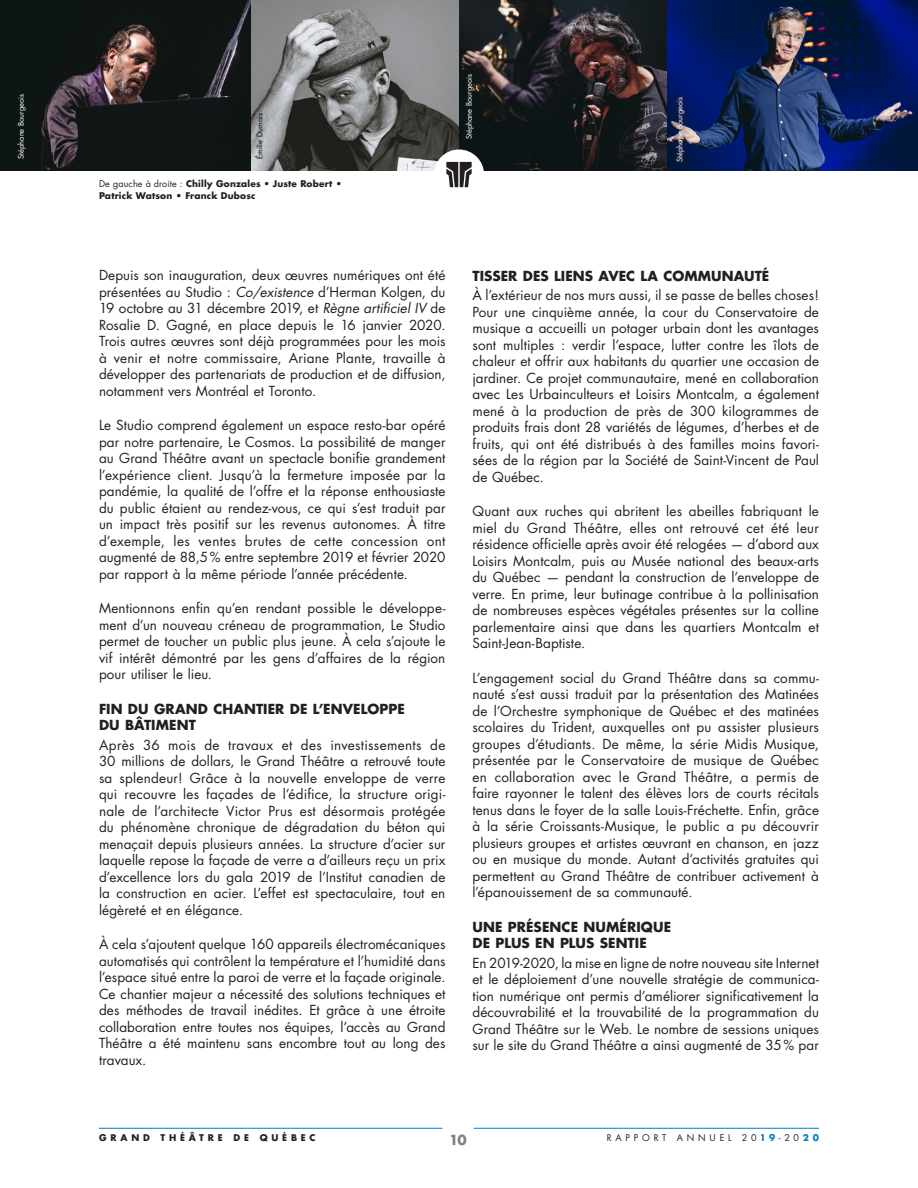
<style>
.page{position:relative;width:918px;height:1188px;background:#fff}
.page>*{position:absolute;margin:0;border:0;box-sizing:border-box;transform-origin:0 0}
.TC{font:13.5px/16.5px "Futura";letter-spacing:.005em;color:#231f20;text-align:justify}
.Ti3{font:700 13.5px/16.5px "Futura";letter-spacing:.01em;color:#231f20}
.t1{font:700 13.5px "Futura";color:#808285}
.Vignette{font:700 9px/12px "Futura";letter-spacing:.02em;color:#231f20}
.t2{font:9px "Futura";letter-spacing:.42em;color:#231f20}
.Vignette-2{font:700 9px "Futura";letter-spacing:.42em;color:#231f20}
.Crédit3{font:7.5px "Futura";color:#fff}
.Crédit3-2{font:7.5px "Futura";color:#000}
.s1{font-weight:400}
.s2{font-style:italic}
.s3{font-weight:700;color:#007ec5}
</style>
<div class="page">
<img style="left:459px;top:0;width:209px;height:171px">
<svg style="left:250px;top:0;width:209px;height:171px;background:#777"></svg>
<svg style="left:668px;top:0;width:250px;height:171px;background:#152960"></svg>
<svg style="left:0;top:0;width:250px;height:171px;background:#1e201f"></svg>
<div style="left:668px;top:89px;width:24px;height:80px;background:#231f20;opacity:.75"></div>
<hr style="left:99px;top:1128px;width:343px;height:1px;background:#007ec5">
<hr style="left:474px;top:1128px;width:345px;height:1px;background:#007ec5">
<div style="left:434px;top:149px;width:50px;height:51px;background:#fff;border-radius:50%"></div>
<svg style="left:446px;top:162px;width:26px;height:25px"></svg>
<p class="Crédit3" style="left:16px;top:159px;width:67px;rotate:-90deg">Stéphane Bourgeois</p>
<p class="Crédit3-2" style="left:255px;top:159px;width:47px;rotate:-90deg">Émilie Dumais</p>
<p class="Vignette" style="left:99px;top:178px;width:244px"><span class="s1">De gauche à droite :</span> Chilly Gonzales <span class="s1">•</span> Juste Robert •<br>Patrick Watson • Franck Dubosc</p>
<p class="Crédit3" style="left:464px;top:139px;width:67px;rotate:-90deg">Stéphane Bourgeois</p>
<p class="Crédit3" style="left:675px;top:162px;width:67px;rotate:-90deg">Stéphane Bourgeois</p>
<p class="TC" style="left:99px;top:267px;width:348px">Depuis son inauguration, deux œuvres numériques ont été présentées au Studio : <span class="s2">Co/existence</span> d’Herman Kolgen, du 19 octobre au 31 décembre 2019, et <span class="s2">Règne artificiel IV</span> de Rosalie D. Gagné, en place depuis le 16 janvier 2020.<br>Trois autres œuvres sont déjà programmées pour les mois à venir et notre commissaire, Ariane Plante, travaille à développer des partenariats de production et de diffusion, notamment vers Montréal et Toronto.</p>
<p class="TC" style="left:99px;top:417px;width:348px">Le Studio comprend également un espace resto-bar opéré par notre partenaire, Le Cosmos. La possibilité de manger au Grand Théâtre avant un spectacle bonifie grandement l’expérience client. Jusqu’à la fermeture imposée par la pandémie, la qualité de l’offre et la réponse enthousiaste du public étaient au rendez-vous, ce qui s’est traduit par un impact très positif sur les revenus autonomes. À titre d’exemple, les ventes brutes de cette concession ont augmenté de 88,5% entre septembre 2019 et février 2020 par rapport à la même période l’année précédente.</p>
<p class="TC" style="left:99px;top:600px;width:348px">Mentionnons enfin qu’en rendant possible le développe&shy;ment d’un nouveau créneau de programmation, Le Studio permet de toucher un public plus jeune. À cela s’ajoute le vif intérêt démontré par les gens d’affaires de la région pour utiliser le lieu.</p>
<p class="Ti3" style="left:99px;top:700px;width:307px">FIN DU GRAND CHANTIER DE L’ENVELOPPE<br>DU BÂTIMENT</p>
<p class="TC" style="left:99px;top:737px;width:348px">Après 36 mois de travaux et des investissements de 30 millions de dollars, le Grand Théâtre a retrouvé toute sa splendeur! Grâce à la nouvelle enveloppe de verre qui recouvre les façades de l’édifice, la structure origi&shy;nale de l’architecte Victor Prus est désormais protégée du phénomène chronique de dégradation du béton qui menaçait depuis plusieurs années. La structure d’acier sur laquelle repose la façade de verre a d’ailleurs reçu un prix d’excellence lors du gala 2019 de l’Institut canadien de la construction en acier. L’effet est spectaculaire, tout en légèreté et en élégance.</p>
<p class="TC" style="left:99px;top:936px;width:348px">À cela s’ajoutent quelque 160 appareils électromécaniques automatisés qui contrôlent la température et l’humidité dans l’espace situé entre la paroi de verre et la façade originale.<br>Ce chantier majeur a nécessité des solutions techniques et des méthodes de travail inédites. Et grâce à une étroite collaboration entre toutes nos équipes, l’accès au Grand Théâtre a été maintenu sans encombre tout au long des travaux.</p>
<p class="Ti3" style="left:472px;top:267px;width:298px">TISSER DES LIENS AVEC LA COMMUNAUTÉ</p>
<p class="TC" style="left:472px;top:287px;width:348px">À l’extérieur de nos murs aussi, il se passe de belles choses!<br>Pour une cinquième année, la cour du Conservatoire de musique a accueilli un potager urbain dont les avantages sont multiples : verdir l’espace, lutter contre les îlots de chaleur et offrir aux habitants du quartier une occasion de jardiner. Ce projet communautaire, mené en collaboration avec Les Urbainculteurs et Loisirs Montcalm, a également mené à la production de près de 300 kilogrammes de produits frais dont 28 variétés de légumes, d’herbes et de fruits, qui ont été distribués à des familles moins favori&shy;sées de la région par la Société de Saint-Vincent de Paul de Québec.</p>
<p class="TC" style="left:472px;top:503px;width:348px">Quant aux ruches qui abritent les abeilles fabriquant le miel du Grand Théâtre, elles ont retrouvé cet été leur résidence officielle après avoir été relogées — d’abord aux Loisirs Montcalm, puis au Musée national des beaux-arts du Québec — pendant la construction de l’enveloppe de verre. En prime, leur butinage contribue à la pollinisation de nombreuses espèces végétales présentes sur la colline parlementaire ainsi que dans les quartiers Montcalm et Saint-Jean-Baptiste.</p>
<p class="TC" style="left:472px;top:670px;width:348px">L’engagement social du Grand Théâtre dans sa commu&shy;nauté s’est aussi traduit par la présentation des Matinées de l’Orchestre symphonique de Québec et des matinées scolaires du Trident, auxquelles ont pu assister plusieurs groupes d’étudiants. De même, la série Midis Musique, présentée par le Conservatoire de musique de Québec en collaboration avec le Grand Théâtre, a permis de faire rayonner le talent des élèves lors de courts récitals tenus dans le foyer de la salle Louis-Fréchette. Enfin, grâce à la série Croissants-Musique, le public a pu découvrir plusieurs groupes et artistes œuvrant en chanson, en jazz ou en musique du monde. Autant d’activités gratuites qui permettent au Grand Théâtre de contribuer activement à l’épanouissement de sa communauté.</p>
<p class="Ti3" style="left:472px;top:918px;width:200px">UNE PRÉSENCE NUMÉRIQUE<br>DE PLUS EN PLUS SENTIE</p>
<p class="TC" style="left:472px;top:955px;width:348px">En 2019-2020, la mise en ligne de notre nouveau site Internet et le déploiement d’une nouvelle stratégie de communica&shy;tion numérique ont permis d’améliorer significativement la découvrabilité et la trouvabilité de la programmation du Grand Théâtre sur le Web. Le nombre de sessions uniques sur le site du Grand Théâtre a ainsi augmenté de 35% par</p>
<p class="Vignette-2" style="left:99px;top:1132px;width:218px">GRAND THÉÂTRE DE QUÉBEC</p>
<p class="t1" style="left:449px;top:1131px;width:19px">10</p>
<p class="t2" style="left:607px;top:1132px;width:214px">RAPPORT ANNUEL 20<span class="s3">19</span>-20<span class="s3">20</span></p>
</div>
